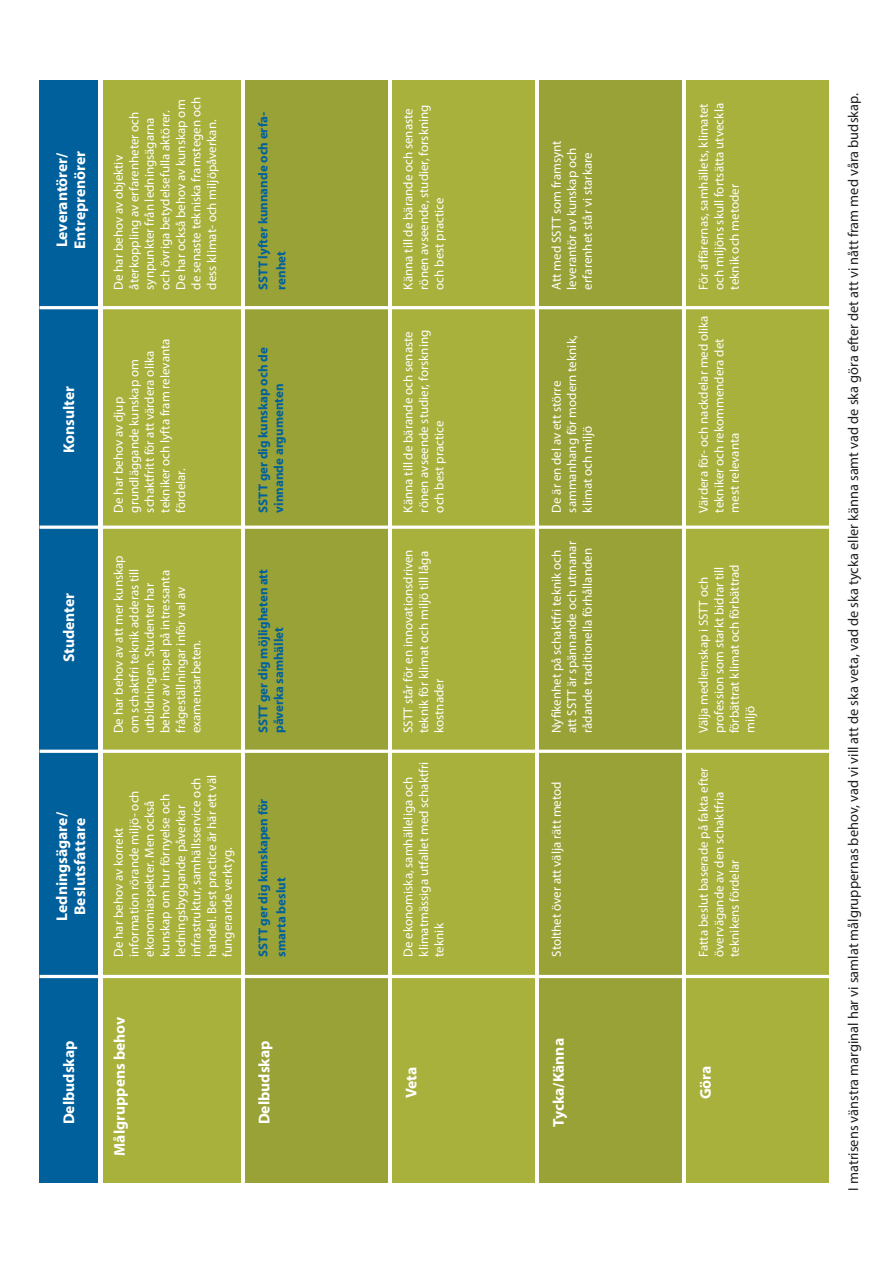
<style>
.page{position:relative;width:893px;height:1263px;background:#fff}
.page>*{position:absolute;margin:0;border:0;box-sizing:border-box;transform-origin:0 0}
.t1{font:700 15.6px/17.9px "Myriad Pro";color:#fff}
.t2{font:14.4px "Myriad Pro";color:#231f20}
.t3{font:12.9px/15.6px "Myriad Pro";color:#fff}
.t4{font:700 12.9px/17.9px "Myriad Pro";color:#00609c}
</style>
<div class="page">
<div style="left:40px;top:526px;width:58px;height:657px;background:#00609c"></div>
<div style="left:103px;top:526px;width:138px;height:657px;background:#a8b13c"></div>
<div style="left:245px;top:526px;width:143px;height:657px;background:#99a236"></div>
<div style="left:392px;top:526px;width:143px;height:657px;background:#a8b13c"></div>
<div style="left:40px;top:80px;width:58px;height:449px;background:#00609c"></div>
<div style="left:103px;top:80px;width:138px;height:449px;background:#a8b13c"></div>
<div style="left:245px;top:80px;width:143px;height:449px;background:#99a236"></div>
<div style="left:392px;top:80px;width:143px;height:449px;background:#a8b13c"></div>
<div style="left:539px;top:526px;width:143px;height:657px;background:#99a236"></div>
<div style="left:686px;top:526px;width:143px;height:657px;background:#a8b13c"></div>
<hr style="left:40px;top:975px;width:789px;height:3px;background:#fff">
<hr style="left:40px;top:750px;width:789px;height:3px;background:#fff">
<div style="left:539px;top:80px;width:143px;height:449px;background:#99a236"></div>
<div style="left:686px;top:80px;width:143px;height:449px;background:#a8b13c"></div>
<hr style="left:40px;top:306px;width:789px;height:3px;background:#fff">
<svg style="left:40px;top:525px;width:789px;height:4px;background:#ebeedc"></svg>
<p class="t1" style="left:53px;top:249px;width:100px;rotate:-90deg">Leverantörer/<br>Entreprenörer</p>
<p class="t1" style="left:60px;top:453px;width:69px;rotate:-90deg">Konsulter</p>
<p class="t1" style="left:60px;top:662px;width:71px;rotate:-90deg">Studenter</p>
<p class="t1" style="left:53px;top:921px;width:110px;text-align:center;rotate:-90deg">Ledningsägare/<br>Beslutsfattare</p>
<p class="t1" style="left:60px;top:1124px;width:85px;rotate:-90deg">Delbudskap</p>
<p class="t3" style="left:110px;top:290px;width:194px;rotate:-90deg">De har behov av objektiv återkoppling av erfarenheter och synpunkter från ledningsägarna och övriga betydelsefulla aktörer.<br>De har också behov av kunskap om de senaste tekniska framstegen och dess klimat- och miljöpåverkan.</p>
<p class="t3" style="left:110px;top:513px;width:176px;rotate:-90deg">De har behov av djup grundläggande kunskap om schaktfritt för att värdera olika tekniker och lyfta fram relevanta fördelar.</p>
<p class="t3" style="left:110px;top:733px;width:180px;rotate:-90deg">De har behov av att mer kunskap om schaktfri teknik adderas till utbildningen. Studenter har behov av inspel på intressanta frågeställningar inför val av examensarbeten.</p>
<p class="t3" style="left:110px;top:957px;width:183px;rotate:-90deg">De har behov av korrekt information rörande miljö- och ekonomiaspekter. Men också kunskap om hur förnyelse och ledningsbyggande påverkar infrastruktur, samhällsservice och handel. Best practice är här ett väl fungerande verktyg.</p>
<p class="t4" style="left:254px;top:290px;width:179px;rotate:-90deg">SSTT lyfter kunnande och erfa&shy;renhet</p>
<p class="t4" style="left:255px;top:513px;width:166px;line-height:15.6px;rotate:-90deg">SSTT ger dig kunskap och de vinnande argumenten</p>
<p class="t4" style="left:255px;top:733px;width:166px;line-height:15.6px;rotate:-90deg">SSTT ger dig möjligheten att påverka samhället</p>
<p class="t4" style="left:254px;top:957px;width:159px;rotate:-90deg">SSTT ger dig kunskapen för smarta beslut</p>
<p class="t1" style="left:110px;top:1156px;width:141px;rotate:-90deg">Målgruppens behov</p>
<p class="t1" style="left:255px;top:1124px;width:85px;rotate:-90deg">Delbudskap</p>
<p class="t3" style="left:400px;top:290px;width:187px;rotate:-90deg">Känna till de bärande och senaste rönen avseende, studier, forskning och best practice</p>
<p class="t3" style="left:400px;top:513px;width:184px;text-align:justify;rotate:-90deg">Känna till de bärande och senaste rönen avseende studier, forskning och best practice</p>
<p class="t3" style="left:400px;top:733px;width:185px;rotate:-90deg">SSTT står för en innovationsdriven teknik för klimat och miljö till låga kostnader</p>
<p class="t3" style="left:400px;top:957px;width:196px;rotate:-90deg">De ekonomiska, samhälleliga och klimatmässiga utfallet med schaktfri teknik</p>
<p class="t1" style="left:402px;top:1098px;width:33px;rotate:-90deg">Veta</p>
<p class="t3" style="left:548px;top:290px;width:150px;rotate:-90deg">Att med SSTT som framsynt leverantör av kunskap och erfarenhet står vi starkare</p>
<p class="t3" style="left:548px;top:513px;width:179px;rotate:-90deg">De är en del av ett större sammanhang för modern teknik, klimat och miljö</p>
<p class="t3" style="left:548px;top:733px;width:193px;rotate:-90deg">Nyfikenhet på schaktfri teknik och att SSTT är spännande och utmanar rådande traditionella förhållanden</p>
<p class="t3" style="left:548px;top:957px;width:177px;rotate:-90deg">Stolthet över att välja rätt metod</p>
<p class="t1" style="left:549px;top:1127px;width:90px;rotate:-90deg">Tycka/Känna</p>
<p class="t3" style="left:695px;top:290px;width:188px;text-align:justify;rotate:-90deg">För affärernas, samhällets, klimatet och miljöns skull fortsätta utveckla teknik och metoder</p>
<p class="t3" style="left:695px;top:513px;width:199px;rotate:-90deg">Värdera för- och nackdelar med olika tekniker och rekommendera det mest relevanta</p>
<p class="t3" style="left:695px;top:733px;width:170px;rotate:-90deg">Välja medlemskap i SSTT och profession som starkt bidrar till förbättrat klimat och förbättrad miljö</p>
<p class="t3" style="left:695px;top:957px;width:191px;rotate:-90deg">Fatta beslut baserade på fakta efter övervägande av den schaktfria teknikens fördelar</p>
<p class="t1" style="left:696px;top:1099px;width:35px;rotate:-90deg">Göra</p>
<p class="t2" style="left:844px;top:1190px;width:1099px;rotate:-90deg">I matrisens vänstra marginal har vi samlat målgruppernas behov, vad vi vill att de ska veta, vad de ska tycka eller känna samt vad de ska göra efter det att vi nått fram med våra budskap.</p>
</div>
